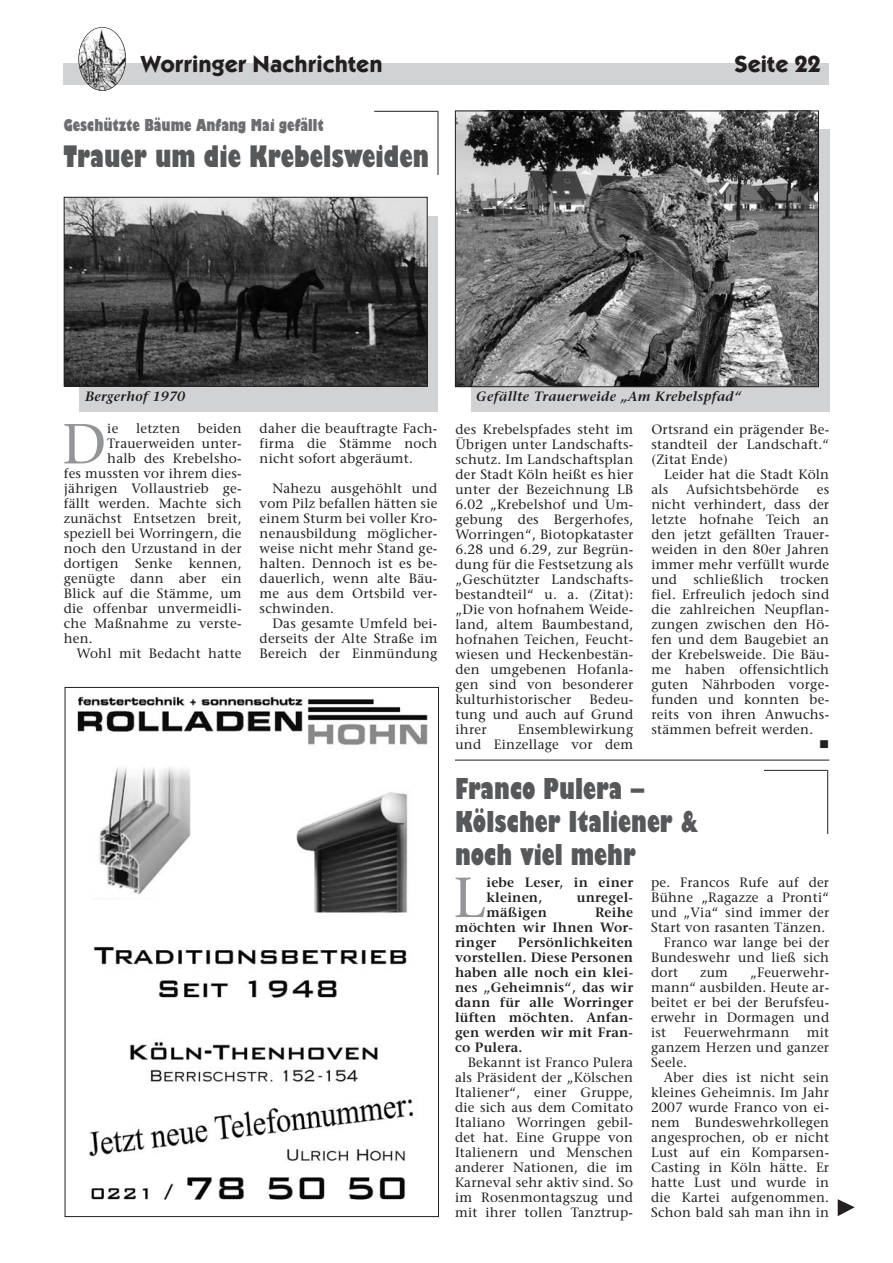
<style>
.page{position:relative;width:893px;height:1263px;background:#fff}
.page>*{position:absolute;margin:0;border:0;box-sizing:border-box;transform-origin:0 0}
.t1{font:56.25px "Stone Serif";color:#939598}
.t2{font:800 condensed 32.4px "Giltus T";color:#57585a}
.t3{font:800 condensed 31.5px/33px "Giltus T";color:#57585a}
.t4{font:700 24px "Kabel Itc T";color:#231f20}
.t5{font:800 condensed 18px "Giltus T";color:#6c6d70}
.t6{font:13.5px/15px "Stone Serif";letter-spacing:.015em;color:#231f20;text-align:justify}
.t7{font:600 13.5px/15px "Stone Serif";letter-spacing:.02em;color:#231f20;text-align:justify}
.t8{font:italic 600 13.5px "Stone Serif";letter-spacing:.02em;color:#231f20}
.t9{font:13.5px "Wingdings";color:#231f20}
</style>
<div class="page">
<div style="left:64px;top:64px;width:765px;height:21px;background:#d1d2d4"></div>
<img style="left:80px;top:27px;width:46px;height:64px">
<div style="left:78px;top:27px;width:48px;height:64px;border:1px solid #231f20;border-radius:50%"></div>
<img style="left:77px;top:696px;width:351px;height:504px">
<hr style="left:764px;top:770px;width:64px;height:1px;background:#231f20">
<hr style="left:827px;top:770px;width:1px;height:64px;background:#231f20">
<hr style="left:374px;top:111px;width:64px;height:1px;background:#231f20">
<hr style="left:438px;top:111px;width:1px;height:64px;background:#231f20">
<div style="left:80px;top:216px;width:358px;height:196px;background:#d1d2d4"></div>
<img style="left:66px;top:199px;width:360px;height:186px">
<div style="left:64px;top:197px;width:364px;height:190px;border:1px solid #231f20"></div>
<div style="left:471px;top:129px;width:358px;height:283px;background:#d1d2d4"></div>
<img style="left:457px;top:113px;width:360px;height:272px">
<div style="left:455px;top:111px;width:364px;height:276px;border:1px solid #231f20"></div>
<hr style="left:455px;top:760px;width:374px;height:1px;background:#231f20">
<svg style="left:838px;top:1199px;width:17px;height:17px"></svg>
<h3 class="t4" style="left:140px;top:49px;width:244px">Worringer Nachrichten</h3>
<h3 class="t4" style="left:734px;top:49px;width:88px">Seite 22</h3>
<h3 class="t5" style="left:64px;top:114px;width:261px">Geschützte Bäume Anfang Mai gefällt</h3>
<h2 class="t2" style="left:64px;top:137px;width:367px">Trauer um die Krebelsweiden</h2>
<p class="t8" style="left:85px;top:391px;width:102px">Bergerhof 1970</p>
<p class="t8" style="left:476px;top:391px;width:266px">Gefällte Trauerweide „Am Krebelspfad“</p>
<h1 class="t1" style="left:62px;top:422px;width:46px">D</h1>
<p class="t6" style="left:107px;top:423px;width:13px">ie</p>
<p class="t6" style="left:136px;top:423px;width:46px">letzten</p>
<p class="t6" style="left:198px;top:423px;width:45px">beiden</p>
<p class="t6" style="left:107px;top:438px;width:136px">Trauerweiden unter-</p>
<p class="t6" style="left:107px;top:453px;width:136px">halb des Krebelsho-</p>
<p class="t6" style="left:64px;top:468px;width:179px">fes mussten vor ihrem dies-</p>
<p class="t6" style="left:64px;top:483px;width:179px">jährigen Vollaustrieb ge-</p>
<p class="t6" style="left:64px;top:498px;width:179px">fällt werden. Machte sich</p>
<p class="t6" style="left:64px;top:513px;width:179px">zunächst Entsetzen breit,</p>
<p class="t6" style="left:64px;top:528px;width:179px">speziell bei Worringern, die</p>
<p class="t6" style="left:64px;top:543px;width:179px">noch den Urzustand in der</p>
<p class="t6" style="left:64px;top:558px;width:179px">dortigen Senke kennen,</p>
<p class="t6" style="left:64px;top:573px;width:179px">genügte dann aber ein</p>
<p class="t6" style="left:64px;top:588px;width:179px">Blick auf die Stämme, um</p>
<p class="t6" style="left:64px;top:603px;width:179px">die offenbar unvermeidli-</p>
<p class="t6" style="left:64px;top:618px;width:179px">che Maßnahme zu verste-</p>
<p class="t6" style="left:64px;top:633px;width:31px">hen.</p>
<p class="t6" style="left:77px;top:648px;width:167px">Wohl mit Bedacht hatte</p>
<p class="t6" style="left:260px;top:423px;width:179px">daher die beauftragte Fach&shy;firma die Stämme noch nicht sofort abgeräumt.</p>
<p class="t6" style="left:260px;top:483px;width:179px;text-indent:13px">Nahezu ausgehöhlt und vom Pilz befallen hätten sie einem Sturm bei voller Kro&shy;nenausbildung möglicher&shy;weise nicht mehr Stand ge&shy;halten. Dennoch ist es be&shy;dauerlich, wenn alte Bäu&shy;me aus dem Ortsbild ver&shy;schwinden.</p>
<p class="t6" style="left:260px;top:618px;width:179px;text-indent:13px">Das gesamte Umfeld bei&shy;derseits der Alte Straße im Bereich der Einmündung</p>
<p class="t6" style="left:455px;top:423px;width:179px">des Krebelspfades steht im Übrigen unter Landschafts&shy;schutz. Im Landschaftsplan der Stadt Köln heißt es hier unter der Bezeichnung LB 6.02 „Krebelshof und Um&shy;gebung des Bergerhofes, Worringen“, Biotopkataster 6.28 und 6.29, zur Begrün&shy;dung für die Festsetzung als „Geschützter Landschafts&shy;bestandteil“ u. a. (Zitat): „Die von hofnahem Weide&shy;land, altem Baumbestand, hofnahen Teichen, Feucht&shy;wiesen und Heckenbestän&shy;den umgebenen Hofanla&shy;gen sind von besonderer kulturhistorischer</p>
<p class="t6" style="left:455px;top:693px;width:179px;text-indent:134px">Bedeu&shy;tung und auch auf Grund ihrer</p>
<p class="t6" style="left:455px;top:723px;width:179px;text-align:right">Ensemblewirkung<br>und Einzellage vor dem</p>
<p class="t6" style="left:651px;top:423px;width:179px">Ortsrand ein prägender Be&shy;standteil der Landschaft.“ (Zitat Ende)</p>
<p class="t6" style="left:651px;top:468px;width:179px;text-indent:13px">Leider hat die Stadt Köln als</p>
<p class="t6" style="left:686px;top:483px;width:114px">Aufsichtsbehörde</p>
<p class="t6" style="left:651px;top:483px;width:179px;text-indent:165px">es nicht verhindert, dass der letzte hofnahe Teich an den jetzt gefällten Trauer&shy;weiden in den 80er Jahren immer mehr verfüllt wurde und schließlich trocken fiel. Erfreulich jedoch sind die zahlreichen Neupflan&shy;zungen zwischen den Hö&shy;fen und dem Baugebiet an der Krebelsweide. Die Bäu&shy;me haben offensichtlich guten Nährboden vorge&shy;funden und konnten be&shy;reits von ihren Anwuchs&shy;stämmen befreit werden.</p>
<p class="t9" style="left:819px;top:736px;width:12px">■</p>
<h3 class="t3" style="left:455px;top:772px;width:245px">Franco Pulera –<br>Kölscher Italiener &amp; noch viel mehr</h3>
<h1 class="t1" style="left:453px;top:876px;width:34px">L</h1>
<p class="t7" style="left:486px;top:876px;width:148px">iebe Leser, in einer kleinen,</p>
<p class="t7" style="left:577px;top:891px;width:58px">unregel-</p>
<p class="t7" style="left:455px;top:906px;width:180px;text-indent:140px">Reihe möchten wir Ihnen Wor&shy;ringer</p>
<p class="t7" style="left:486px;top:906px;width:62px">mäßigen</p>
<p class="t7" style="left:455px;top:936px;width:180px;text-indent:63px">Persönlichkeiten vorstellen. Diese Personen haben alle noch ein klei&shy;nes „Geheimnis“, das wir dann für alle Worringer lüften möchten. Anfan&shy;gen werden wir mit Fran&shy;co Pulera.</p>
<p class="t6" style="left:455px;top:1056px;width:180px;text-indent:13px">Bekannt ist Franco Pulera als Präsident der „Kölschen Italiener“, einer Gruppe, die sich aus dem Comitato Italiano Worringen gebil&shy;det hat. Eine Gruppe von Italienern und Menschen anderer Nationen, die im Karneval sehr aktiv sind. So im Rosenmontagszug und mit ihrer tollen Tanztrup-</p>
<p class="t6" style="left:651px;top:876px;width:180px">pe. Francos Rufe auf der</p>
<p class="t6" style="left:651px;top:891px;width:180px">Bühne „Ragazze a Pronti“</p>
<p class="t6" style="left:651px;top:906px;width:180px">und „Via“ sind immer der</p>
<p class="t6" style="left:651px;top:921px;width:176px">Start von rasanten Tänzen.</p>
<p class="t6" style="left:664px;top:936px;width:167px">Franco war lange bei der</p>
<p class="t6" style="left:651px;top:951px;width:180px">Bundeswehr und ließ sich</p>
<p class="t6" style="left:651px;top:966px;width:29px">dort</p>
<p class="t6" style="left:700px;top:966px;width:29px">zum</p>
<p class="t6" style="left:651px;top:966px;width:180px;text-indent:99px">„Feuerwehr&shy;mann“ ausbilden. Heute ar&shy;beitet er bei der Berufsfeu&shy;erwehr in Dormagen und ist</p>
<p class="t6" style="left:684px;top:1026px;width:107px">Feuerwehrmann</p>
<p class="t6" style="left:651px;top:1026px;width:180px;text-indent:156px">mit ganzem Herzen und ganzer Seele.</p>
<p class="t6" style="left:651px;top:1071px;width:180px;text-indent:13px">Aber dies ist nicht sein kleines Geheimnis. Im Jahr 2007 wurde Franco von ei&shy;nem Bundeswehrkollegen angesprochen, ob er nicht Lust auf ein Komparsen-Casting in Köln hätte. Er hatte Lust und wurde in die Kartei aufgenommen.<br>Schon bald sah man ihn in</p>
</div>
